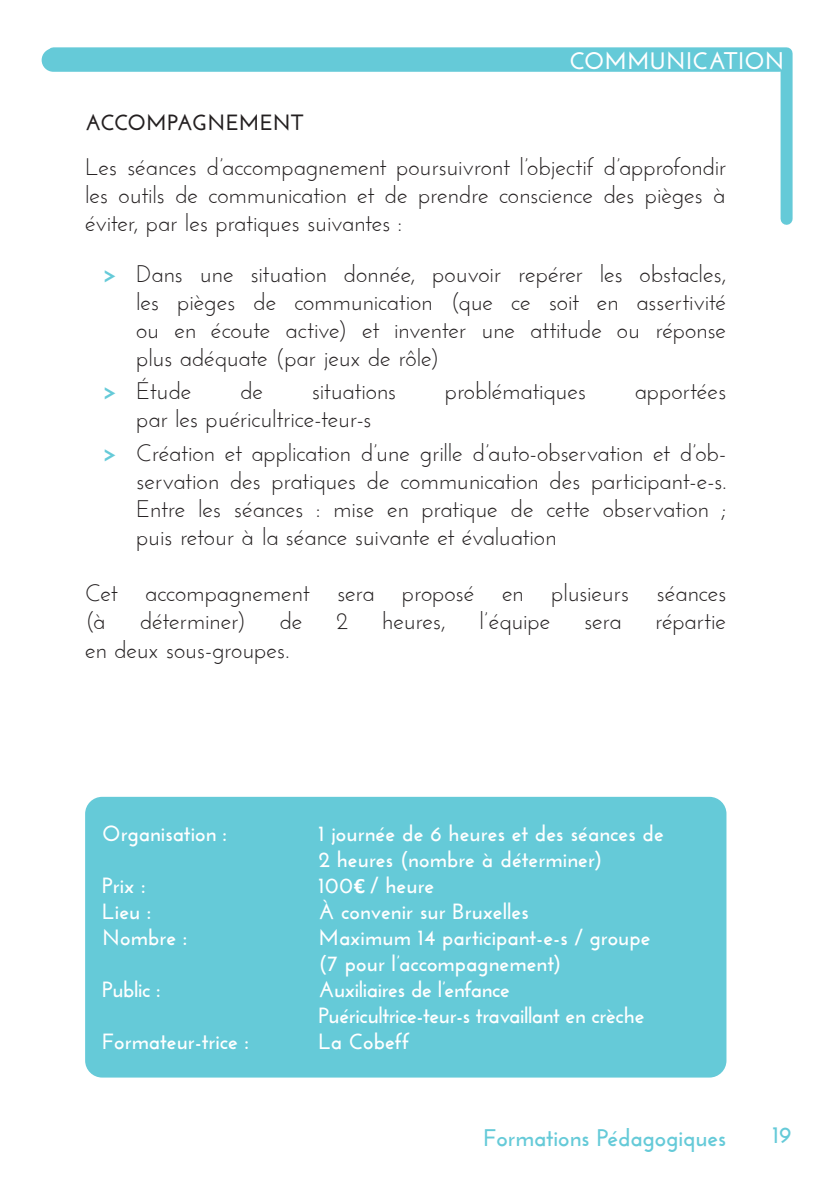
<style>
.page{position:relative;width:840px;height:1191px;background:#fff}
.page>*{position:absolute;margin:0;border:0;box-sizing:border-box;transform-origin:0 0}
.texte{font:24px/28px "Josefin Sans";letter-spacing:-.02em;color:#231f20;text-align:justify}
.t1{font:700 24px "Josefin Sans";letter-spacing:-.005em;color:#65cad8}
.Titre_1{font:700 24px "Josefin Sans";letter-spacing:.005em;color:#fff}
.texte-2{font:700 22px "Josefin Sans";letter-spacing:-.01em;color:#fff}
.Titre_4__noir{font:700 22px "Josefin Sans";letter-spacing:-.02em;color:#231f20}
.s1{font-weight:700;color:#65cad8}
.s2{font-family:"Calibri"}
</style>
<div class="page">
<svg style="left:41px;top:47px;width:752px;height:178px"></svg>
<div style="left:85px;top:797px;width:641px;height:280px;background:#65cad8;border-radius:17px"></div>
<div style="left:42px;top:48px;width:748px;height:24px;background:#65cad8;border-radius:12px"></div>
<p class="Titre_1" style="left:569px;top:47px;width:216px">COMMUNICATION</p>
<p class="Titre_4__noir" style="left:85px;top:109px;width:219px">ACCOMPAGNEMENT</p>
<p class="texte" style="left:85px;top:152px;width:642px">Les séances d’accompagnement poursuivront l’objectif d’approfondir les outils de communication et de prendre conscience des pièges à éviter, par les pratiques suivantes :</p>
<p class="texte" style="left:136px;top:259px;width:591px;text-indent:-34px"><span class="s1">&gt;</span> Dans une situation donnée, pouvoir repérer les obstacles, les pièges de communication (que ce soit en assertivité ou en écoute active) et inventer une attitude ou réponse plus adéquate (par jeux de rôle)</p>
<p class="texte" style="left:102px;top:377px;width:91px"><span class="s1">&gt;</span> Étude</p>
<p class="texte" style="left:240px;top:377px;width:25px">de</p>
<p class="texte" style="left:311px;top:377px;width:86px">situations</p>
<p class="texte" style="left:444px;top:377px;width:143px">problématiques</p>
<p class="texte" style="left:634px;top:377px;width:93px">apportées</p>
<p class="texte" style="left:136px;top:405px;width:237px">par les puéricultrice-teur-s</p>
<p class="texte" style="left:136px;top:438px;width:591px;text-indent:-34px"><span class="s1">&gt;</span> Création et application d’une grille d’auto-observation et d’ob&shy;servation des pratiques de communication des participant-e-s.<br>Entre les séances : mise en pratique de cette observation ; puis retour à la séance suivante et évaluation</p>
<p class="texte" style="left:85px;top:579px;width:642px">Cet accompagnement sera proposé en plusieurs séances (à</p>
<p class="texte" style="left:140px;top:607px;width:108px">déterminer)</p>
<p class="texte" style="left:279px;top:607px;width:25px">de</p>
<p class="texte" style="left:336px;top:607px;width:14px">2</p>
<p class="texte" style="left:381px;top:607px;width:66px">heures,</p>
<p class="texte" style="left:479px;top:607px;width:73px">l’équipe</p>
<p class="texte" style="left:583px;top:607px;width:39px">sera</p>
<p class="texte" style="left:654px;top:607px;width:73px">répartie</p>
<p class="texte" style="left:85px;top:635px;width:203px">en deux sous-groupes.</p>
<p class="texte-2" style="left:102px;top:821px;width:126px">Organisation :</p>
<p class="texte-2" style="left:318px;top:821px;width:347px">1 journée de 6 heures et des séances de</p>
<p class="texte-2" style="left:318px;top:847px;width:285px">2 heures (nombre à déterminer)</p>
<p class="texte-2" style="left:102px;top:873px;width:44px">Prix :</p>
<p class="texte-2" style="left:318px;top:873px;width:117px">100<span class="s2">€</span> / heure</p>
<p class="texte-2" style="left:102px;top:899px;width:50px">Lieu :</p>
<p class="texte-2" style="left:318px;top:899px;width:212px">À convenir sur Bruxelles</p>
<p class="texte-2" style="left:102px;top:925px;width:86px">Nombre :</p>
<p class="texte-2" style="left:318px;top:925px;width:334px">Maximum 14 participant-e-s / groupe</p>
<p class="texte-2" style="left:318px;top:951px;width:244px">(7 pour l’accompagnement)</p>
<p class="texte-2" style="left:102px;top:977px;width:60px">Public :</p>
<p class="texte-2" style="left:318px;top:977px;width:193px">Auxiliaires de l’enfance</p>
<p class="texte-2" style="left:318px;top:1003px;width:327px">Puéricultrice-teur-s travaillant en crèche</p>
<p class="texte-2" style="left:102px;top:1029px;width:148px">Formateur-trice :</p>
<p class="texte-2" style="left:318px;top:1029px;width:93px">La Cobeff</p>
<p class="t1" style="left:483px;top:1123px;width:244px">Formations Pédagogiques</p>
<p class="t1" style="left:772px;top:1121px;width:21px">19</p>
</div>
